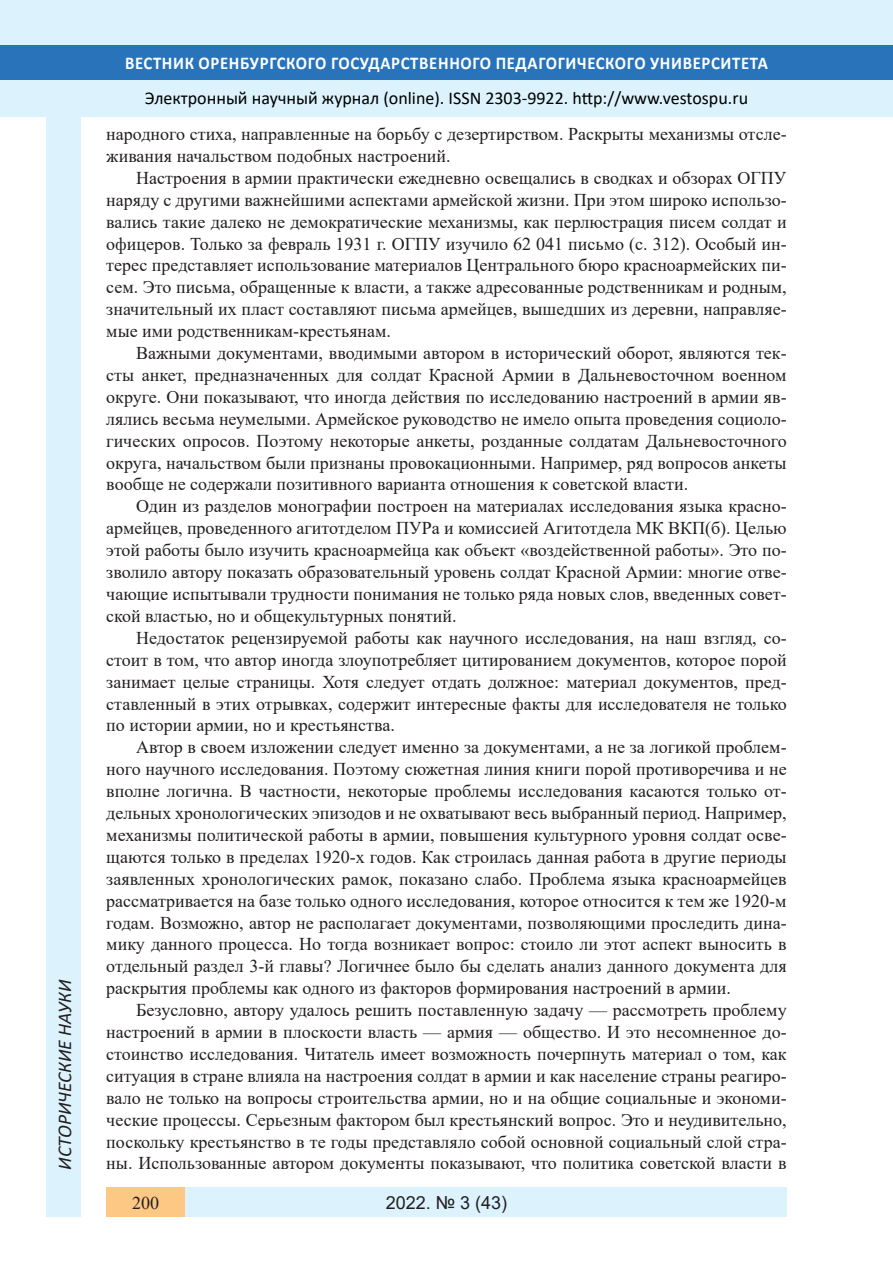
<style>
.page{position:relative;width:893px;height:1263px;background:#fff}
.page>*{position:absolute;margin:0;border:0;box-sizing:border-box;transform-origin:0 0}
.t1{font:italic 19.5px "Calibri";color:#231f20}
.Стиль2{font:18px/21.9px "Times New Roman";color:#231f20;text-align:justify}
.t2{font:18px "Calibri";color:#000}
.t3{font:700 18px "Calibri";letter-spacing:.04em;color:#fff;scale:.93 1}
.t4{font:18px "Arial";color:#231f20}
.t5{font:700 18px "Book Antiqua";color:#231f20}
</style>
<div class="page">
<div style="left:0;top:0;width:893px;height:116px;background:#dcf2fc"></div>
<div style="left:0;top:45px;width:893px;height:34px;background:#2873ba"></div>
<div style="left:106px;top:1188px;width:681px;height:29px;background:#dcf2fc"></div>
<div style="left:106px;top:1188px;width:79px;height:29px;background:#fdc784"></div>
<div style="left:47px;top:116px;width:34px;height:1101px;background:#dcf2fc"></div>
<p class="t1" style="left:51px;top:1179px;width:279px;rotate:-90deg">03.00.00 БИОЛОГИЧЕСКИЕ НАУКИ</p>
<p class="t1" style="left:51px;top:1170px;width:192px;rotate:-90deg">ИСТОРИЧЕСКИЕ НАУКИ</p>
<p class="t3" style="left:125px;top:50px;width:693px">ВЕСТНИК ОРЕНБУРГСКОГО ГОСУДАРСТВЕННОГО ПЕДАГОГИЧЕСКОГО УНИВЕРСИТЕТА</p>
<p class="t2" style="left:145px;top:85px;width:605px">Электронный научный журнал (online). ISSN 2303-9922. http://www.vestospu.ru</p>
<p class="t2" style="left:388px;top:85px;width:13px">O</p>
<p class="t2" style="left:583px;top:85px;width:13px">t</p>
<p class="t2" style="left:583px;top:85px;width:13px">t</p>
<p class="Стиль2" style="left:106px;top:122px;width:682px">народного стиха, направленные на борьбу с дезертирством. Раскрыты механизмы отсле&shy;живания начальством подобных настроений.</p>
<p class="Стиль2" style="left:106px;top:166px;width:682px;text-indent:30px">Настроения в армии практически ежедневно освещались в сводках и обзорах ОГПУ наряду с другими важнейшими аспектами армейской жизни. При этом широко использо&shy;вались такие далеко не демократические механизмы, как перлюстрация писем солдат и офицеров. Только за февраль 1931 г. ОГПУ изучило 62 041 письмо (с. 312). Особый ин&shy;терес представляет использование материалов Центрального бюро красноармейских пи&shy;сем. Это письма, обращенные к власти, а также адресованные родственникам и родным, значительный их пласт составляют письма армейцев, вышедших из деревни, направляе&shy;мые ими родственникам-крестьянам.</p>
<p class="Стиль2" style="left:106px;top:341px;width:682px;text-indent:30px">Важными документами, вводимыми автором в исторический оборот, являются тек&shy;сты анкет, предназначенных для солдат Красной Армии в Дальневосточном военном округе. Они показывают, что иногда действия по исследованию настроений в армии яв&shy;лялись весьма неумелыми. Армейское руководство не имело опыта проведения социоло&shy;гических опросов. Поэтому некоторые анкеты, розданные солдатам Дальневосточного округа, начальством были признаны провокационными. Например, ряд вопросов анкеты вообще не содержали позитивного варианта отношения к советской власти.</p>
<p class="Стиль2" style="left:106px;top:495px;width:682px;text-indent:30px">Один из разделов монографии построен на материалах исследования языка красно&shy;армейцев, проведенного агитотделом ПУРа и комиссией Агитотдела МК ВКП(б). Целью этой работы было изучить красноармейца как объект «воздейственной работы». Это по&shy;зволило автору показать образовательный уровень солдат Красной Армии: многие отве&shy;чающие испытывали трудности понимания не только ряда новых слов, введенных совет&shy;ской властью, но и общекультурных понятий.</p>
<p class="Стиль2" style="left:106px;top:626px;width:682px;text-indent:30px">Недостаток рецензируемой работы как научного исследования, на наш взгляд, со&shy;стоит в том, что автор иногда злоупотребляет цитированием документов, которое порой занимает целые страницы. Хотя следует отдать должное: материал документов, пред&shy;ставленный в этих отрывках, содержит интересные факты для исследователя не только по истории армии, но и крестьянства.</p>
<p class="Стиль2" style="left:106px;top:736px;width:682px;text-indent:30px">Автор в своем изложении следует именно за документами, а не за логикой проблем&shy;ного научного исследования. Поэтому сюжетная линия книги порой противоречива и не вполне логична. В частности, некоторые проблемы исследования касаются только от&shy;дельных хронологических эпизодов и не охватывают весь выбранный период. Например, механизмы политической работы в армии, повышения культурного уровня солдат осве&shy;щаются только в пределах 1920-х годов. Как строилась данная работа в другие периоды заявленных хронологических рамок, показано слабо. Проблема языка красноармейцев рассматривается на базе только одного исследования, которое относится к тем же 1920-м годам. Возможно, автор не располагает документами, позволяющими проследить дина&shy;мику данного процесса. Но тогда возникает вопрос: стоило ли этот аспект выносить в отдельный раздел 3-й главы? Логичнее было бы сделать анализ данного документа для раскрытия проблемы как одного из факторов формирования настроений в армии.</p>
<p class="Стиль2" style="left:106px;top:998px;width:682px;text-indent:30px">Безусловно, автору удалось решить поставленную задачу — рассмотреть проблему настроений в армии в плоскости власть — армия — общество. И это несомненное до&shy;стоинство исследования. Читатель имеет возможность почерпнуть материал о том, как ситуация в стране влияла на настроения солдат в армии и как население страны реагиро&shy;вало не только на вопросы строительства армии, но и на общие социальные и экономи&shy;ческие процессы. Серьезным фактором был крестьянский вопрос. Это и неудивительно, поскольку крестьянство в те годы представляло собой основной социальный слой стра&shy;ны. Использованные автором документы показывают, что политика советской власти в</p>
<p class="t5" style="left:390px;top:1190px;width:37px">2018</p>
<p class="t5" style="left:460px;top:1190px;width:45px">1 25)</p>
<p class="t4" style="left:386px;top:1190px;width:123px">2022. № 3 (43)</p>
<p class="Стиль2" style="left:132px;top:1191px;width:28px">200</p>
<p class="t5" style="left:460px;top:1190px;width:39px">2 6</p>
</div>
